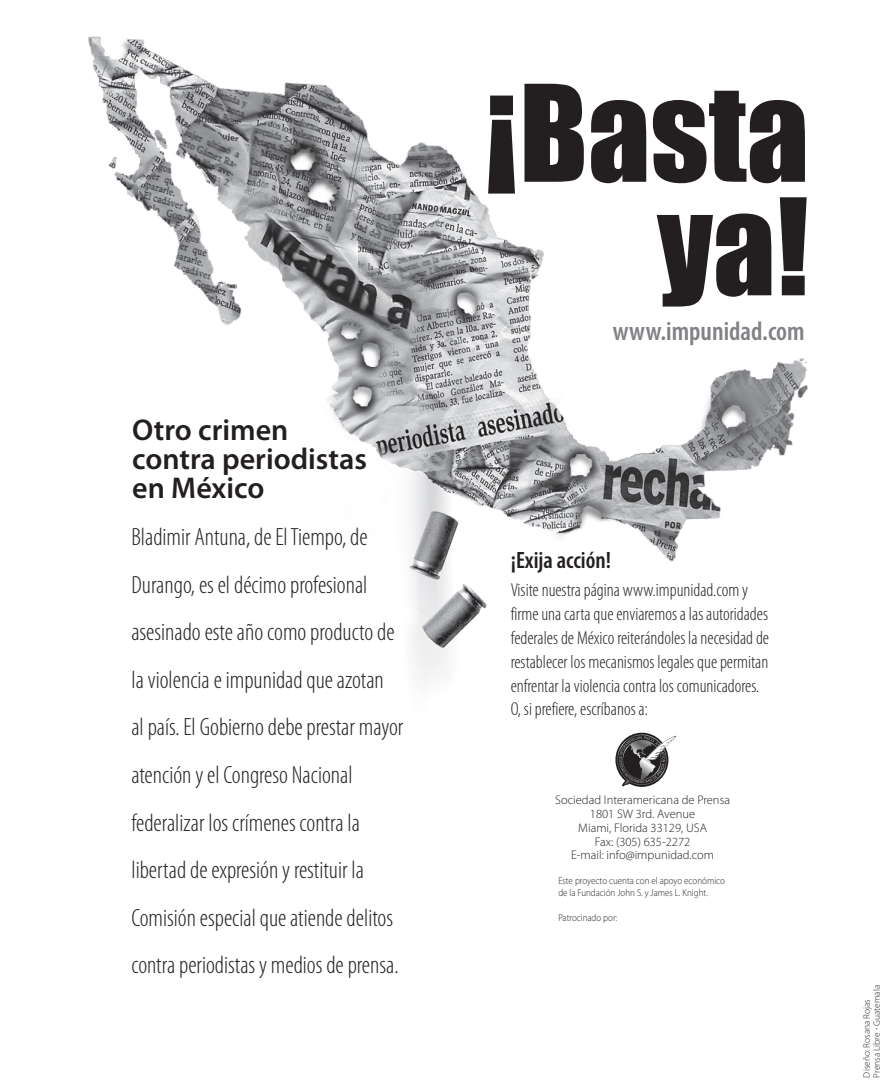
<style>
.page{position:relative;width:889px;height:1083px;background:#fff}
.page>*{position:absolute;margin:0;border:0;box-sizing:border-box;transform-origin:0 0}
.t1{font:124px/113.5px "Impact";color:#231f20;text-align:right}
.t2{font:600 30.12px/28.8px "Myriad Pro";color:#231f20}
.t3{font:600 condensed 26.75px "Myriad Pro";color:#808285}
.t4{font:300 condensed 25px/47.5px "Myriad Pro";color:#231f20}
.t5{font:600 condensed 23.75px "Myriad Pro";color:#231f20}
.t6{font:300 condensed 18.75px/23.8px "Myriad Pro";color:#231f20}
.t7{font:300 12.5px/13.8px "Myriad Pro";color:#231f20;text-align:center}
.t8{font:300 10px/12.5px "Myriad Pro";color:#231f20;scale:.9 1}
.t9{font:300 9.38px/10px "Myriad Pro";color:#231f20}
.s1{font-size:13.75px}
</style>
<div class="page">
<img style="left:88px;top:36px;width:720px;height:702px">
<svg style="left:615px;top:732px;width:60px;height:55px"></svg>
<p class="t2" style="left:132px;top:415px;width:236px">Otro crimen contra periodistas en México</p>
<p class="t4" style="left:131px;top:513px;width:273px">Bladimir Antuna, de El Tiempo, de Durango, es el décimo profesional asesinado este año como producto de la violencia e impunidad que azotan<br>al país. El Gobierno debe prestar mayor atención y el Congreso Nacional federalizar los crímenes contra la libertad de expresión y restituir la Comisión especial que atiende delitos contra periodistas y medios de prensa.</p>
<h1 class="t1" style="left:486px;top:73px;width:324px">¡Basta ya!</h1>
<p class="t3" style="left:612px;top:314px;width:193px">www.impunidad.com</p>
<p class="t5" style="left:511px;top:545px;width:102px">¡Exija acción!</p>
<p class="t6" style="left:511px;top:578px;width:260px">Visite nuestra página www.impunidad.com y firme una carta que enviaremos a las autoridades federales de México reiterándoles la necesidad de restablecer los mecanismos legales que permitan enfrentar la violencia contra los comunicadores.<br>O, si prefiere, escríbanos a:</p>
<p class="t7" style="left:555px;top:793px;width:176px">Sociedad Interamericana de Prensa<br>1801 SW 3rd. Avenue<br>Miami, Florida 33129, USA<br>Fax: (305) 635-2272<br>E-mail: info@impunidad.com</p>
<p class="t8" style="left:558px;top:873px;width:187px">Este proyecto cuenta con el apoyo económico de la Fundación John S. y James L. Knight.</p>
<p class="t8" style="left:558px;top:911px;width:67px">Patrocinado por:</p>
<p class="t9" style="left:861px;top:1077px;width:94px;rotate:-90deg">Diseño: Rosana Rojas<br>Prensa Libre <span class="s1">·</span> Guatemala</p>
</div>
